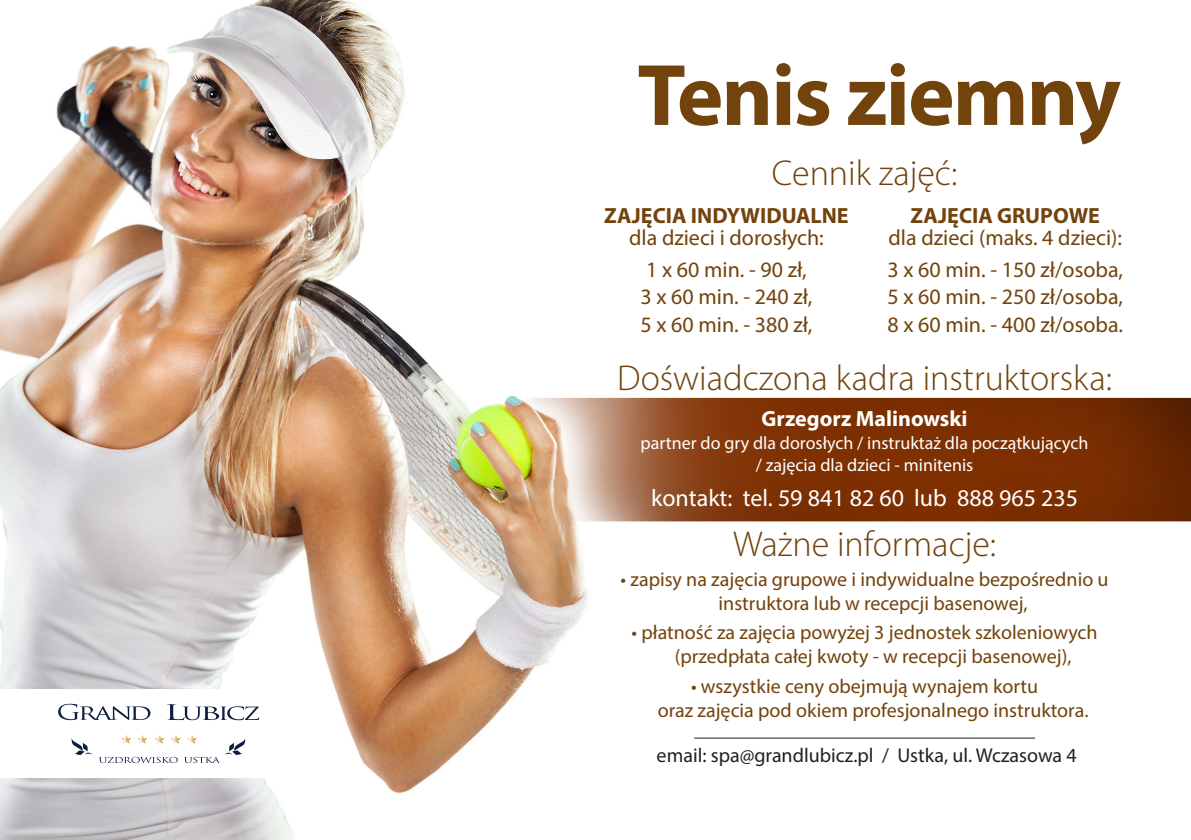
<style>
.page{position:relative;width:1191px;height:840px;background:#fff}
.page>*{position:absolute;margin:0;border:0;box-sizing:border-box;transform-origin:0 0}
.t1{font:700 88px "Myriad Pro";letter-spacing:-.02em;color:#72430c}
.t2{font:300 36px "Myriad Pro";color:#72430c}
.t3{font:24px "Myriad Pro";color:#fff}
.t4{font:22px/31.6px "Myriad Pro";color:#72430c}
.t5{font:700 22px "Myriad Pro";color:#72430c}
.t6{font:700 22px "Myriad Pro";color:#fff}
.t7{font:20px/24px "Myriad Pro";color:#72430c}
.t8{font:20px "Myriad Pro";color:#231f20}
.t9{font:18px/22.4px "Myriad Pro";color:#fff;text-align:center}
</style>
<div class="page">
<img style="left:0;top:0;width:1190px;height:839px">
<div style="left:0;top:688px;width:278px;height:89px;background:#fff"></div>
<svg style="left:167px;top:704px;width:92px;height:15px"></svg>
<svg style="left:71px;top:738px;width:21px;height:16px"></svg>
<svg style="left:58px;top:703px;width:92px;height:16px"></svg>
<svg style="left:99px;top:735px;width:146px;height:27px"></svg>
<hr style="left:694px;top:737px;width:341px;height:1px;background:#231f20">
<h1 class="t1" style="left:637px;top:38px;width:485px">Tenis ziemny</h1>
<h2 class="t2" style="left:772px;top:153px;width:187px">Cennik zajęć:</h2>
<p class="t5" style="left:910px;top:201px;width:191px">ZAJĘCIA GRUPOWE</p>
<p class="t4" style="left:887px;top:221px;width:237px">dla dzieci (maks. 4 dzieci):<br>3 x 60 min. - 150 zł/osoba,</p>
<p class="t4" style="left:887px;top:282px;width:237px;line-height:27.6px">5 x 60 min. - 250 zł/osoba,<br>8 x 60 min. - 400 zł/osoba.</p>
<p class="t5" style="left:604px;top:201px;width:246px">ZAJĘCIA INDYWIDUALNE</p>
<p class="t4" style="left:629px;top:221px;width:196px;text-align:center">dla dzieci i dorosłych:<br>1 x 60 min. - 90 zł,</p>
<p class="t4" style="left:640px;top:282px;width:173px;line-height:27.6px">3 x 60 min. - 240 zł,<br>5 x 60 min. - 380 zł,</p>
<h2 class="t2" style="left:617px;top:358px;width:496px">Doświadczona kadra instruktorska:</h2>
<p class="t6" style="left:761px;top:404px;width:208px">Grzegorz Malinowski</p>
<p class="t9" style="left:640px;top:431px;width:449px">partner do gry dla dorosłych / instruktaż dla początkujących / zajęcia dla dzieci - minitenis</p>
<p class="t3" style="left:651px;top:482px;width:428px">kontakt: tel. 59 841 82 60 lub 888 965 235</p>
<h2 class="t2" style="left:733px;top:524px;width:265px">Ważne informacje:</h2>
<p class="t7" style="left:718px;top:566px;width:391px;text-indent:-98px">• zapisy na zajęcia grupowe i indywidualne bezpośrednio u instruktora lub w recepcji basenowej,</p>
<p class="t7" style="left:674px;top:620px;width:424px;text-indent:-43px">• płatność za zajęcia powyżej 3 jednostek szkoleniowych (przedpłata całej kwoty - w recepcji basenowej),</p>
<p class="t7" style="left:657px;top:673px;width:432px;text-indent:33px">• wszystkie ceny obejmują wynajem kortu<br>oraz zajęcia pod okiem profesjonalnego instruktora.</p>
<p class="t8" style="left:656px;top:743px;width:421px">email: spa@grandlubicz.pl / Ustka, ul. Wczasowa 4</p>
</div>
